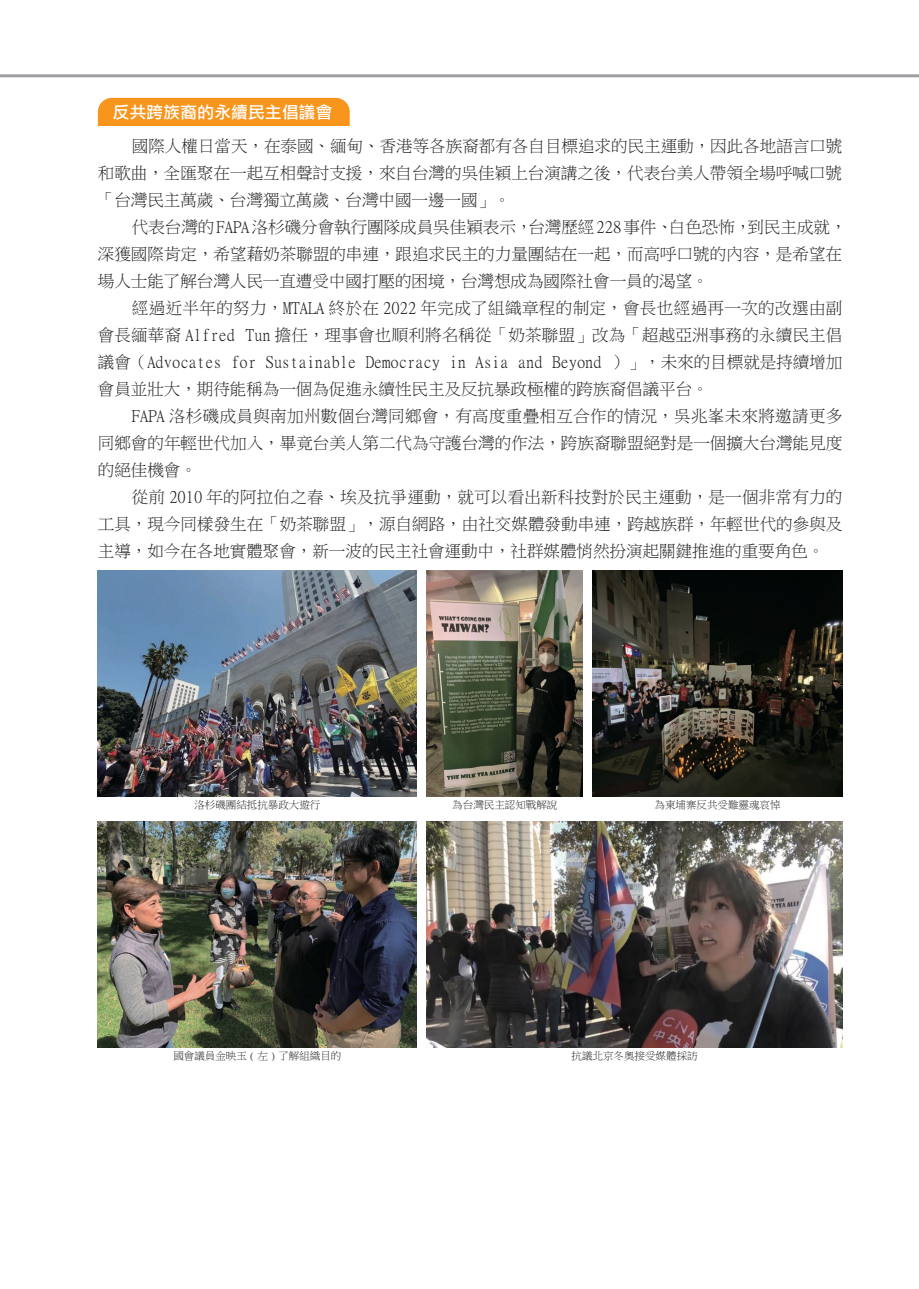
<style>
.page{position:relative;width:919px;height:1289px;background:#fff}
.page>*{position:absolute;margin:0;border:0;box-sizing:border-box;transform-origin:0 0}
.t1{font:16.5px/27px "Ming Li U";color:#231f20;text-align:justify}
.t2{font:16.5px "DF Li Hei Md WIN BF";letter-spacing:.025em;color:#fff}
.t3{font:10.5px "Ming Li U";color:#231f20}
</style>
<div class="page">
<hr style="left:0;top:74px;width:918px;height:3px;background:#9d9fa2">
<div style="left:98px;top:98px;width:252px;height:28px;background:#f7951d"></div>
<img style="left:98px;top:570px;width:319px;height:226px">
<img style="left:98px;top:821px;width:319px;height:226px">
<img style="left:427px;top:570px;width:155px;height:226px">
<img style="left:592px;top:570px;width:250px;height:226px">
<img style="left:427px;top:821px;width:415px;height:226px">
<p class="t2" style="left:113px;top:104px;width:221px">反共跨族裔的永續民主倡議會</p>
<p class="t1" style="left:98px;top:132px;width:746px;text-indent:34px">國際人權日當天，在泰國、緬甸、香港等各族裔都有各自目標追求的民主運動，因此各地語言口號和歌曲，全匯聚在一起互相聲討支援，來自台灣的吳佳穎上台演講之後，代表台美人帶領全場呼喊口號「台灣民主萬歲、台灣獨立萬歲、台灣中國一邊一國」。</p>
<p class="t1" style="left:98px;top:213px;width:750px;text-align:left;text-indent:34px">代表台灣的 FAPA洛杉磯分會執行團隊成員吳佳穎表示，台灣歷經 228事件、白色恐怖，到民主成就，深獲國際肯定，希望藉奶茶聯盟的串連，跟追求民主的力量團結在一起，而高呼口號的內容，是希望在場人士能了解台灣人民一直遭受中國打壓的困境，台灣想成為國際社會一員的渴望。</p>
<p class="t1" style="left:98px;top:294px;width:746px;text-indent:34px">經過近半年的努力，MTALA 終於在 2022 年完成了組織章程的制定，會長也經過再一次的改選由副會長緬華裔 Alfred Tun 擔任，理事會也順利將名稱從「奶茶聯盟」改為「超越亞洲事務的永續民主倡議會（Advocates for Sustainable Democracy in Asia and Beyond ）」，未來的目標就是持續增加會員並壯大，期待能稱為一個為促進永續性民主及反抗暴政極權的跨族裔倡議平台。</p>
<p class="t1" style="left:98px;top:402px;width:746px;text-indent:34px">FAPA 洛杉磯成員與南加州數個台灣同鄉會，有高度重疊相互合作的情況，吳兆峯未來將邀請更多同鄉會的年輕世代加入，畢竟台美人第二代為守護台灣的作法，跨族裔聯盟絕對是一個擴大台灣能見度的絕佳機會。</p>
<p class="t1" style="left:98px;top:483px;width:746px;text-indent:34px">從前 2010 年的阿拉伯之春、埃及抗爭運動，就可以看出新科技對於民主運動，是一個非常有力的工具，現今同樣發生在「奶茶聯盟」，源自網路，由社交媒體發動串連，跨越族群，年輕世代的參與及主導，如今在各地實體聚會，新一波的民主社會運動中，社群媒體悄然扮演起關鍵推進的重要角色。</p>
<p class="t3" style="left:194px;top:799px;width:127px">洛杉磯團結抵抗暴政大遊行</p>
<p class="t3" style="left:173px;top:1050px;width:169px">國會議員金映玉 ( 左 ) 了解組織目的</p>
<p class="t3" style="left:452px;top:799px;width:106px">為台灣民主認知戰解說</p>
<p class="t3" style="left:654px;top:799px;width:127px">為柬埔寨反共受難靈魂哀悼</p>
<p class="t3" style="left:571px;top:1050px;width:127px">抗議北京冬奧接受媒體採訪</p>
</div>
